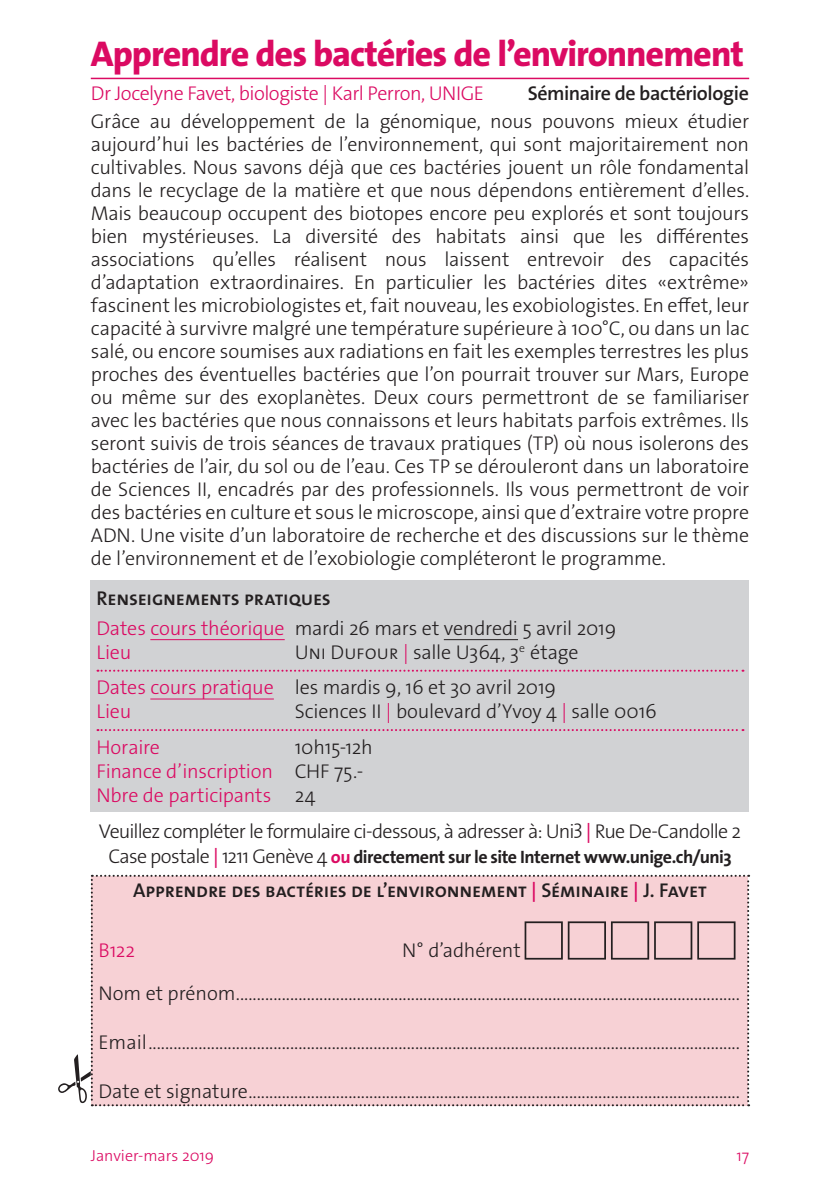
<style>
.page{position:relative;width:840px;height:1191px;background:#fff}
.page>*{position:absolute;margin:0;border:0;box-sizing:border-box;transform-origin:0 0}
.t1{font:800 36px "The Sans Os F";letter-spacing:-.03em;color:#db0a62}
.t2{font:300 20px/23px "The Sans Os F";letter-spacing:-.01em;color:#231f20}
.t3{font:300 20px/24px "The Sans Os F";letter-spacing:-.015em;color:#db0a62}
.t4{font:600 20px "The Sans Os F";letter-spacing:-.015em;color:#231f20}
.t5{font:300 20px "The Sans Os F";letter-spacing:-.045em;color:#231f20}
.t6{font:700 18px "The Sans Os F";letter-spacing:-.03em;color:#231f20}
.t7{font:300 16px "The Sans Os F";color:#db0a62}
.s1{font-weight:600}
.s2{color:#db0a62}
.s3{color:#231f20}
.s4{font-weight:400;color:#db0a62}
.s5{font-weight:300;font-size:20px}
.s6{font-weight:400;font-size:20px;color:#db0a62}
</style>
<div class="page">
<hr style="left:91px;top:78px;width:657px;height:1px;background:#db0a62">
<div style="left:91px;top:580px;width:657px;height:232px;background:#d1d2d4"></div>
<hr style="left:150px;top:639px;width:134px;height:1px;background:#db0a62">
<hr style="left:443px;top:639px;width:74px;height:1px;background:#231f20">
<svg style="left:97px;top:669px;width:646px;height:2px"></svg>
<hr style="left:150px;top:698px;width:124px;height:1px;background:#db0a62">
<svg style="left:97px;top:729px;width:646px;height:2px"></svg>
<svg style="left:58px;top:874px;width:690px;height:232px;background:#f5d2d6"></svg>
<h1 class="t1" style="left:91px;top:31px;width:654px">Apprendre des bactéries de l’environnement</h1>
<p class="t3" style="left:91px;top:81px;width:394px">Dr Jocelyne Favet, biologiste | Karl Perron, UNIGE</p>
<p class="t4" style="left:527px;top:80px;width:223px">Séminaire de bactériologie</p>
<p class="t2" style="left:91px;top:110px;width:659px;text-align:justify">Grâce au développement de la génomique, nous pouvons mieux étudier aujourd’hui les bactéries de l’environnement, qui sont majoritairement non cultivables. Nous savons déjà que ces bactéries jouent un rôle fondamental dans le recyclage de la matière et que nous dépendons entièrement d’elles.<br>Mais beaucoup occupent des biotopes encore peu explorés et sont toujours bien mystérieuses. La diversité des habitats ainsi que les différentes associations qu’elles réalisent nous laissent entrevoir des capacités d’adaptation extraordinaires. En particulier les bactéries dites «extrême» fascinent les microbiologistes et, fait nouveau, les exobiologistes. En effet, leur capacité à survivre malgré une température supérieure à 100°C, ou dans un lac salé, ou encore soumises aux radiations en fait les exemples terrestres les plus proches des éventuelles bactéries que l’on pourrait trouver sur Mars, Europe ou même sur des exoplanètes. Deux cours permettront de se familiariser avec les bactéries que nous connaissons et leurs habitats parfois extrêmes. Ils seront suivis de trois séances de travaux pratiques (TP) où nous isolerons des bactéries de l’air, du sol ou de l’eau. Ces TP se dérouleront dans un laboratoire de Sciences II, encadrés par des professionnels. Ils vous permettront de voir des bactéries en culture et sous le microscope, ainsi que d’extraire votre propre ADN. Une visite d’un laboratoire de recherche et des discussions sur le thème de l’environnement et de l’exobiologie compléteront le programme.</p>
<p class="t2" style="left:96px;top:584px;width:521px;line-height:29.6px"><span class="s1">Renseignements pratiques<br></span><span class="s2">Dates cours théorique</span> mardi 26 mars et vendredi 5 avril 2019</p>
<p class="t3" style="left:96px;top:640px;width:36px">Lieu</p>
<p class="t2" style="left:96px;top:634px;width:483px;line-height:35.4px;text-indent:198px">Uni Dufour <span class="s2">|</span> salle U364, 3<sup>e</sup> étage<br><span class="s2">Dates cours pratique</span> les mardis 9, 16 et 30 avril 2019</p>
<p class="t3" style="left:96px;top:700px;width:36px">Lieu</p>
<p class="t2" style="left:294px;top:700px;width:363px">Sciences II <span class="s2">|</span> boulevard d’Yvoy 4 <span class="s2">|</span> salle 0016</p>
<p class="t3" style="left:96px;top:735px;width:65px">Horaire</p>
<p class="t3" style="left:96px;top:735px;width:277px;text-indent:198px"><span class="s3">10h15-12h<br></span>Finance d’inscription <span class="s3">CHF 75.-<br></span>Nbre de participants <span class="s3">24</span></p>
<p class="t5" style="left:99px;top:819px;width:643px">Veuillez compléter le formulaire ci-dessous, à adresser à: Uni3 <span class="s4">|</span> Rue De-Candolle 2</p>
<p class="t6" style="left:108px;top:845px;width:624px"><span class="s5">Case postale</span> <span class="s6">|</span> <span class="s5">1211 Genève 4</span> <span class="s2">ou</span> directement sur le site Internet www.unige.ch/uni3</p>
<p class="t4" style="left:133px;top:877px;width:575px">Apprendre des bactéries de l’environnement <span class="s2">|</span> Séminaire <span class="s2">|</span> J. Favet</p>
<p class="t2" style="left:98px;top:929px;width:642px;line-height:43px;text-indent:303px">N° d’adhérent<br>Nom et prénom.........................................................................................................................</p>
<p class="t2" style="left:98px;top:1031px;width:642px">Email..............................................................................................................................................</p>
<p class="t2" style="left:98px;top:1079px;width:642px">Date et signature......................................................................................................................</p>
<p class="t3" style="left:98px;top:938px;width:38px">B122</p>
<p class="t7" style="left:91px;top:1145px;width:125px">Janvier-mars 2019</p>
<p class="t7" style="left:736px;top:1145px;width:14px">17</p>
</div>
